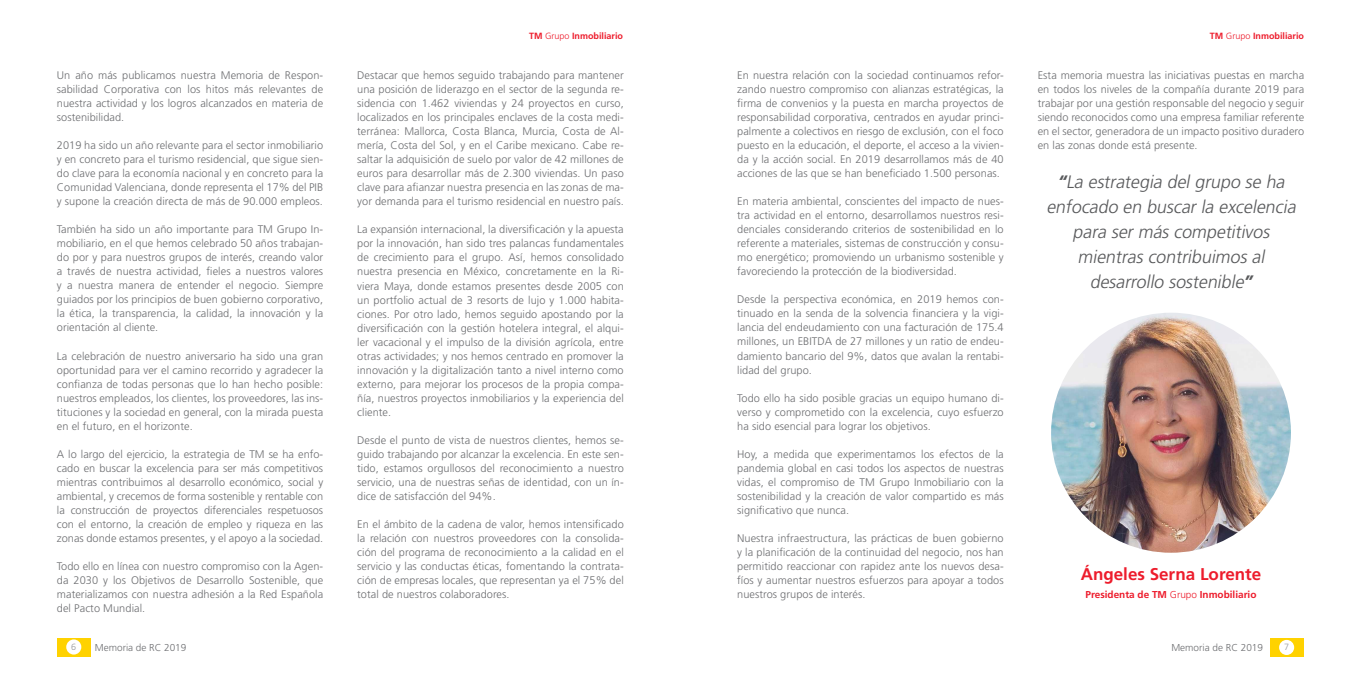
<style>
.page{position:relative;width:1361px;height:681px;background:#fff}
.page>*{position:absolute;margin:0;border:0;box-sizing:border-box;transform-origin:0 0}
.t1{font:italic 300 18px/25px "Frutiger LT Std";color:#58595b;text-align:center}
.t2{font:700 17px "Frutiger LT Std";color:#ed1c2c}
.t3{font:300 11px/14px "Frutiger LT Std";letter-spacing:.005em;color:#6d6e71;text-align:justify}
.t4{font:700 10px "Frutiger LT Std";color:#ed1c2c}
.t5{font:300 10px "Frutiger LT Std";color:#6d6e71}
.t6{font:700 9px "Frutiger LT Std";color:#ed1c2c}
.t7{font:300 9px "Frutiger LT Std";color:#939598}
.s1{font-weight:300}
.s2{font-weight:700}
</style>
<div class="page">
<div style="left:57px;top:637px;width:34px;height:19px;background:#ffd200"></div>
<div style="left:1269px;top:637px;width:34px;height:19px;background:#ffd200"></div>
<div style="left:66px;top:639px;width:15px;height:15px;background:#fff;border-radius:50%"></div>
<div style="left:1279px;top:639px;width:15px;height:15px;background:#fff;border-radius:50%"></div>
<img style="left:1051px;top:312px;width:240px;height:240px;border-radius:120px">
<p class="t3" style="left:57px;top:68px;width:268px">Un año más publicamos nuestra Memoria de Respon&shy;sabilidad Corporativa con los hitos más relevantes de nuestra actividad y los logros alcanzados en materia de sostenibilidad.</p>
<p class="t3" style="left:57px;top:138px;width:268px">2019 ha sido un año relevante para el sector inmobiliario y en concreto para el turismo residencial, que sigue sien&shy;do clave para la economía nacional y en concreto para la Comunidad Valenciana, donde representa el 17% del PIB y supone la creación directa de más de 90.000 empleos.</p>
<p class="t3" style="left:57px;top:222px;width:268px">También ha sido un año importante para TM Grupo In&shy;mobiliario, en el que hemos celebrado 50 años trabajan&shy;do por y para nuestros grupos de interés, creando valor a través de nuestra actividad, fieles a nuestros valores y a nuestra manera de entender el negocio. Siempre guiados por los principios de buen gobierno corporativo, la ética, la transparencia, la calidad, la innovación y la orientación al cliente.</p>
<p class="t3" style="left:57px;top:349px;width:268px">La celebración de nuestro aniversario ha sido una gran oportunidad para ver el camino recorrido y agradecer la confianza de todas personas que lo han hecho posible: nuestros empleados, los clientes, los proveedores, las ins&shy;tituciones y la sociedad en general, con la mirada puesta en el futuro, en el horizonte.</p>
<p class="t3" style="left:57px;top:447px;width:268px">A lo largo del ejercicio, la estrategia de TM se ha enfo&shy;cado en buscar la excelencia para ser más competitivos mientras contribuimos al desarrollo económico, social y ambiental, y crecemos de forma sostenible y rentable con la construcción de proyectos diferenciales respetuosos con el entorno, la creación de empleo y riqueza en las zonas donde estamos presentes, y el apoyo a la sociedad.</p>
<p class="t3" style="left:57px;top:559px;width:268px">Todo ello en línea con nuestro compromiso con la Agen&shy;da 2030 y los Objetivos de Desarrollo Sostenible, que materializamos con nuestra adhesión a la Red Española del Pacto Mundial.</p>
<p class="t6" style="left:529px;top:31px;width:96px">TM <span class="s1">Grupo</span> Inmobiliario</p>
<p class="t6" style="left:1210px;top:31px;width:96px">TM <span class="s1">Grupo</span> Inmobiliario</p>
<p class="t3" style="left:357px;top:69px;width:268px">Destacar que hemos seguido trabajando para mantener una posición de liderazgo en el sector de la segunda re&shy;sidencia con 1.462 viviendas y 24 proyectos en curso, localizados en los principales enclaves de la costa medi&shy;terránea: Mallorca, Costa Blanca, Murcia, Costa de Al&shy;mería, Costa del Sol, y en el Caribe mexicano. Cabe re&shy;saltar la adquisición de suelo por valor de 42 millones de euros para desarrollar más de 2.300 viviendas. Un paso clave para afianzar nuestra presencia en las zonas de ma&shy;yor demanda para el turismo residencial en nuestro país.</p>
<p class="t3" style="left:357px;top:223px;width:268px">La expansión internacional, la diversificación y la apuesta por la innovación, han sido tres palancas fundamentales de crecimiento para el grupo. Así, hemos consolidado nuestra presencia en México, concretamente en la Ri&shy;viera Maya, donde estamos presentes desde 2005 con un portfolio actual de 3 resorts de lujo y 1.000 habita&shy;ciones. Por otro lado, hemos seguido apostando por la diversificación con la gestión hotelera integral, el alqui&shy;ler vacacional y el impulso de la división agrícola, entre otras actividades; y nos hemos centrado en promover la innovación y la digitalización tanto a nivel interno como externo, para mejorar los procesos de la propia compa&shy;ñía, nuestros proyectos inmobiliarios y la experiencia del cliente.</p>
<p class="t3" style="left:357px;top:433px;width:268px">Desde el punto de vista de nuestros clientes, hemos se&shy;guido trabajando por alcanzar la excelencia. En este sen&shy;tido, estamos orgullosos del reconocimiento a nuestro servicio, una de nuestras señas de identidad, con un ín&shy;dice de satisfacción del 94%.</p>
<p class="t3" style="left:357px;top:517px;width:268px">En el ámbito de la cadena de valor, hemos intensificado la relación con nuestros proveedores con la consolida&shy;ción del programa de reconocimiento a la calidad en el servicio y las conductas éticas, fomentando la contrata&shy;ción de empresas locales, que representan ya el 75% del total de nuestros colaboradores.</p>
<p class="t3" style="left:737px;top:68px;width:268px">En nuestra relación con la sociedad continuamos refor&shy;zando nuestro compromiso con alianzas estratégicas, la firma de convenios y la puesta en marcha proyectos de responsabilidad corporativa, centrados en ayudar princi&shy;palmente a colectivos en riesgo de exclusión, con el foco puesto en la educación, el deporte, el acceso a la vivien&shy;da y la acción social. En 2019 desarrollamos más de 40 acciones de las que se han beneficiado 1.500 personas.</p>
<p class="t3" style="left:737px;top:194px;width:268px">En materia ambiental, conscientes del impacto de nues&shy;tra actividad en el entorno, desarrollamos nuestros resi&shy;denciales considerando criterios de sostenibilidad en lo referente a materiales, sistemas de construcción y consu&shy;mo energético; promoviendo un urbanismo sostenible y favoreciendo la protección de la biodiversidad.</p>
<p class="t3" style="left:737px;top:293px;width:268px">Desde la perspectiva económica, en 2019 hemos con&shy;tinuado en la senda de la solvencia financiera y la vigi&shy;lancia del endeudamiento con una facturación de 175.4 millones, un EBITDA de 27 millones y un ratio de endeu&shy;damiento bancario del 9%, datos que avalan la rentabi&shy;lidad del grupo.</p>
<p class="t3" style="left:737px;top:391px;width:268px">Todo ello ha sido posible gracias un equipo humano di&shy;verso y comprometido con la excelencia, cuyo esfuerzo ha sido esencial para lograr los objetivos.</p>
<p class="t3" style="left:737px;top:447px;width:268px">Hoy, a medida que experimentamos los efectos de la pandemia global en casi todos los aspectos de nuestras vidas, el compromiso de TM Grupo Inmobiliario con la sostenibilidad y la creación de valor compartido es más significativo que nunca.</p>
<p class="t3" style="left:737px;top:531px;width:268px">Nuestra infraestructura, las prácticas de buen gobierno y la planificación de la continuidad del negocio, nos han permitido reaccionar con rapidez ante los nuevos desa&shy;fíos y aumentar nuestros esfuerzos para apoyar a todos nuestros grupos de interés.</p>
<p class="t3" style="left:1037px;top:69px;width:268px">Esta memoria muestra las iniciativas puestas en marcha en todos los niveles de la compañía durante 2019 para trabajar por una gestión responsable del negocio y seguir siendo reconocidos como una empresa familiar referente en el sector, generadora de un impacto positivo duradero en las zonas donde está presente.</p>
<p class="t1" style="left:1046px;top:170px;width:254px"><span class="s2">“</span>La estrategia del grupo se ha enfocado en buscar la excelencia para ser más competitivos mientras contribuimos al desarrollo sostenible<span class="s2">”</span></p>
<p class="t2" style="left:1080px;top:564px;width:182px">Ángeles Serna Lorente</p>
<p class="t4" style="left:1085px;top:588px;width:172px">Presidenta de TM <span class="s1">Grupo</span> Inmobiliario</p>
<p class="t7" style="left:71px;top:641px;width:7px">6</p>
<p class="t5" style="left:95px;top:641px;width:93px">Memoria de RC 2019</p>
<p class="t5" style="left:1171px;top:641px;width:93px">Memoria de RC 2019</p>
<p class="t7" style="left:1284px;top:641px;width:7px">7</p>
</div>
